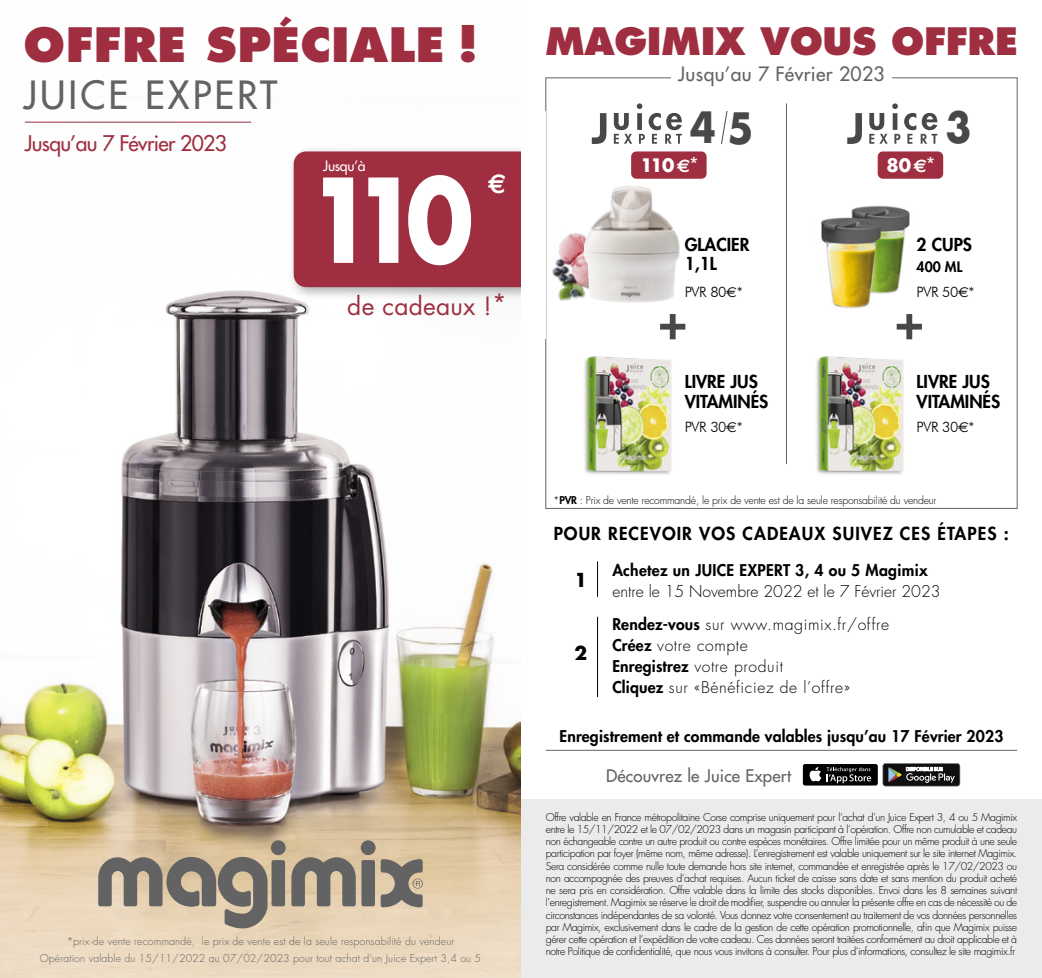
<style>
.page{position:relative;width:1042px;height:978px;background:#fff}
.page>*{position:absolute;margin:0;border:0;box-sizing:border-box;transform-origin:0 0}
.t1{font:700 113.23px "Futura";color:#fff;scale:.87 1}
.t2{font:800 46.02px "Futura";letter-spacing:.01em;color:#9f2f40}
.t3{font:700 42px "Futura";color:#484848;scale:.9 1}
.t4{font:37.8px "Futura";letter-spacing:.08em;color:#636363}
.t5{font:800 36.75px "Futura";letter-spacing:-.01em;color:#9f2f40}
.t6{font:700 27.3px "Euro Sans Std";color:#fff;scale:.9 1}
.t7{font:24.5px "Futura";letter-spacing:.01em;color:#9f2f40}
.t8{font:21px "Futura";letter-spacing:-.03em;color:#9f2f40}
.t9{font:19.25px "Futura";letter-spacing:.02em;color:#636363}
.t10{font:700 18.72px "Futura";color:#000}
.t11{font:700 18.03px "Futura";color:#fff}
.t12{font:800 17.5px "Futura";letter-spacing:.06em;color:#000}
.t13{font:800 17.32px/19.6px "Futura";color:#000}
.t14{font:16.97px "Futura";letter-spacing:.01em;color:#636363}
.t15{font:800 15.75px "Futura";letter-spacing:.01em;color:#000}
.t16{font:300 15.75px/33.1px "Futura";color:#000}
.t17{font:300 15.75px/21px "Futura";letter-spacing:.04em;color:#000}
.t18{font:300 14.35px "Futura BT";letter-spacing:-.02em;color:#000}
.t19{font:14px "Futura";letter-spacing:-.02em;color:#fff}
.t20{font:800 14px "Futura";color:#000}
.t21{font:300 10.5px/12.2px "Futura";letter-spacing:-.02em;color:#000;text-align:justify}
.t22{font:300 10.5px/17px "Futura";letter-spacing:.01em;color:#636363;text-align:center}
.s1{font-family:"Euro Sans Std"}
.s2{font-family:"Euro Sans Std";font-weight:400}
.s3{font-weight:800}
</style>
<div class="page">
<img style="left:0;top:121px;width:521px;height:619px">
<hr style="left:25px;top:122px;width:226px;height:1px;background:#912f3e">
<div style="left:382px;top:161px;width:183px;height:183px;background:#fbfcfc;border-radius:50%"></div>
<div style="left:287px;top:145px;width:258px;height:155px;background:#000;opacity:.31"></div>
<div style="left:294px;top:151px;width:238px;height:136px;background:#9f2f40;border-radius:12px"></div>
<img style="left:0;top:740px;width:610px;height:237px">
<div style="left:271px;top:840px;width:15px;height:15px;background:#636363;border-radius:50%"></div>
<svg style="left:98px;top:856px;width:187px;height:72px;background:#a49989"></svg>
<div style="left:361px;top:840px;width:14px;height:14px;background:#636363;border-radius:50%"></div>
<svg style="left:291px;top:857px;width:84px;height:49px;background:#8d857a"></svg>
<svg style="left:381px;top:859px;width:42px;height:48px;background:#8d867a"></svg>
<img style="left:821px;top:205px;width:89px;height:104px">
<div style="left:521px;top:799px;width:521px;height:178px;background:#ebebeb"></div>
<hr style="left:546px;top:749px;width:471px;height:1px;background:#636363">
<hr style="left:597px;top:561px;width:1px;height:35px;background:#000">
<hr style="left:597px;top:616px;width:1px;height:80px;background:#000">
<svg style="left:882px;top:763px;width:78px;height:23px;background:#474746"></svg>
<svg style="left:802px;top:763px;width:76px;height:22px"></svg>
<div style="left:803px;top:763px;width:75px;height:22px;background:#000;border-radius:2px"></div>
<svg style="left:809px;top:767px;width:62px;height:16px"></svg>
<svg style="left:660px;top:314px;width:25px;height:25px"></svg>
<svg style="left:896px;top:314px;width:26px;height:25px"></svg>
<img style="left:584px;top:356px;width:88px;height:119px">
<img style="left:816px;top:356px;width:88px;height:119px">
<svg style="left:614px;top:103px;width:68px;height:41px"></svg>
<svg style="left:592px;top:113px;width:14px;height:31px"></svg>
<svg style="left:721px;top:111px;width:6px;height:33px"></svg>
<svg style="left:869px;top:103px;width:68px;height:41px"></svg>
<svg style="left:847px;top:113px;width:15px;height:31px"></svg>
<img style="left:546px;top:224px;width:37px;height:86px">
<img style="left:583px;top:186px;width:97px;height:117px">
<hr style="left:786px;top:103px;width:1px;height:361px;background:#636363">
<div style="left:877px;top:151px;width:66px;height:28px;background:#9f2f40;border-radius:5px"></div>
<div style="left:631px;top:151px;width:75px;height:28px;background:#9f2f40;border-radius:5px"></div>
<div style="left:521px;top:111px;width:24px;height:227px;background:#fff"></div>
<h2 class="t2" style="left:24px;top:17px;width:457px">OFFRE SPÉCIALE !</h2>
<h3 class="t4" style="left:24px;top:71px;width:255px">JUICE EXPERT</h3>
<h3 class="t8" style="left:25px;top:130px;width:203px">Jusqu’au 7 Février 2023</h3>
<h3 class="t19" style="left:323px;top:157px;width:44px">Jusqu’à</h3>
<h1 class="t1" style="left:308px;top:138px;width:192px">110</h1>
<h3 class="t6" style="left:488px;top:168px;width:22px">€</h3>
<h3 class="t7" style="left:347px;top:289px;width:161px">de cadeaux !*</h3>
<p class="t22" style="left:40px;top:932px;width:443px">*prix de vente recommandé, le prix de vente est de la seule responsabilité du vendeur<br>Opération valable du 15/11/2022 au 07/02/2023 pour tout achat d’un Juice Expert 3,4 ou 5</p>
<h3 class="t5" style="left:545px;top:18px;width:474px">MAGIMIX VOUS OFFRE</h3>
<h3 class="t9" style="left:678px;top:62px;width:208px">Jusqu’au 7 Février 2023</h3>
<h3 class="t3" style="left:690px;top:97px;width:72px">4 5</h3>
<h3 class="t3" style="left:945px;top:97px;width:30px">3</h3>
<h3 class="t11" style="left:640px;top:152px;width:61px">110<span class="s1">€</span>*</h3>
<h3 class="t11" style="left:886px;top:152px;width:52px">80<span class="s1">€</span>*</h3>
<h3 class="t13" style="left:685px;top:234px;width:66px">GLACIER<br>1,1L</h3>
<h3 class="t13" style="left:916px;top:234px;width:57px">2 CUPS</h3>
<h3 class="t20" style="left:916px;top:257px;width:47px">400 ML</h3>
<h3 class="t18" style="left:685px;top:283px;width:59px">PVR 80<span class="s2">€</span>*</h3>
<h3 class="t18" style="left:916px;top:283px;width:59px">PVR 50<span class="s2">€</span>*</h3>
<h3 class="t13" style="left:685px;top:371px;width:85px">LIVRE JUS<br>VITAMINÉS</h3>
<h3 class="t13" style="left:916px;top:371px;width:85px">LIVRE JUS<br>VITAMINÉS</h3>
<h3 class="t18" style="left:685px;top:418px;width:59px">PVR 30<span class="s2">€</span>*</h3>
<h3 class="t18" style="left:916px;top:418px;width:59px">PVR 30<span class="s2">€</span>*</h3>
<p class="t21" style="left:553px;top:493px;width:385px">*<span class="s3">PVR</span> : Prix de vente recommandé, le prix de vente est de la seule responsabilité du vendeur</p>
<h3 class="t12" style="left:554px;top:521px;width:456px">POUR RECEVOIR VOS CADEAUX SUIVEZ CES ÉTAPES :</h3>
<h3 class="t15" style="left:612px;top:559px;width:317px">Achetez un JUICE EXPERT 3, 4 ou 5 Magimix</h3>
<h3 class="t16" style="left:612px;top:574px;width:330px">entre le 15 Novembre 2022 et le 7 Février 2023<br><span class="s3">Rendez-vous</span> sur www.magimix.fr/offre</h3>
<h3 class="t17" style="left:612px;top:634px;width:239px"><span class="s3">Créez</span> votre compte<br><span class="s3">Enregistrez</span> votre produit<br><span class="s3">Cliquez</span> sur «Bénéficiez de l’offre»</h3>
<h3 class="t15" style="left:559px;top:725px;width:445px">Enregistrement et commande valables jusqu’au 17 Février 2023</h3>
<h3 class="t10" style="left:574px;top:566px;width:14px">1</h3>
<h3 class="t10" style="left:574px;top:639px;width:14px">2</h3>
<h3 class="t14" style="left:606px;top:765px;width:187px">Découvrez le Juice Expert</h3>
<p class="t21" style="left:546px;top:810px;width:473px">Offre valable en France métropolitaine Corse comprise uniquement pour l’achat d’un Juice Expert 3, 4 ou 5 Magimix entre le 15/11/2022 et le 07/02/2023 dans un magasin participant à l’opération. Offre non cumulable et cadeau non échangeable contre un autre produit ou contre espèces monétaires. Offre limitée pour un même produit à une seule participation par foyer (même nom, même adresse). L’enregistrement est valable uniquement sur le site internet Magimix.<br>Sera considérée comme nulle toute demande hors site internet, commandée et enregistrée après le 17/02/2023 ou non accompagnée des preuves d’achat requises. Aucun ticket de caisse sans date et sans mention du produit acheté ne sera pris en considération. Offre valable dans la limite des stocks disponibles. Envoi dans les 8 semaines suivant l’enregistrement. Magimix se réserve le droit de modifier, suspendre ou annuler la présente offre en cas de nécessité ou de circonstances indépendantes de sa volonté. Vous donnez votre consentement au traitement de vos données personnelles par Magimix, exclusivement dans le cadre de la gestion de cette opération promotionnelle, afin que Magimix puisse gérer cette opération et l’expédition de votre cadeau. Ces données seront traitées conformément au droit applicable et à notre Politique de confidentialité, que nous vous invitons à consulter. Pour plus d’informations, consultez le site magimix.fr</p>
</div>
